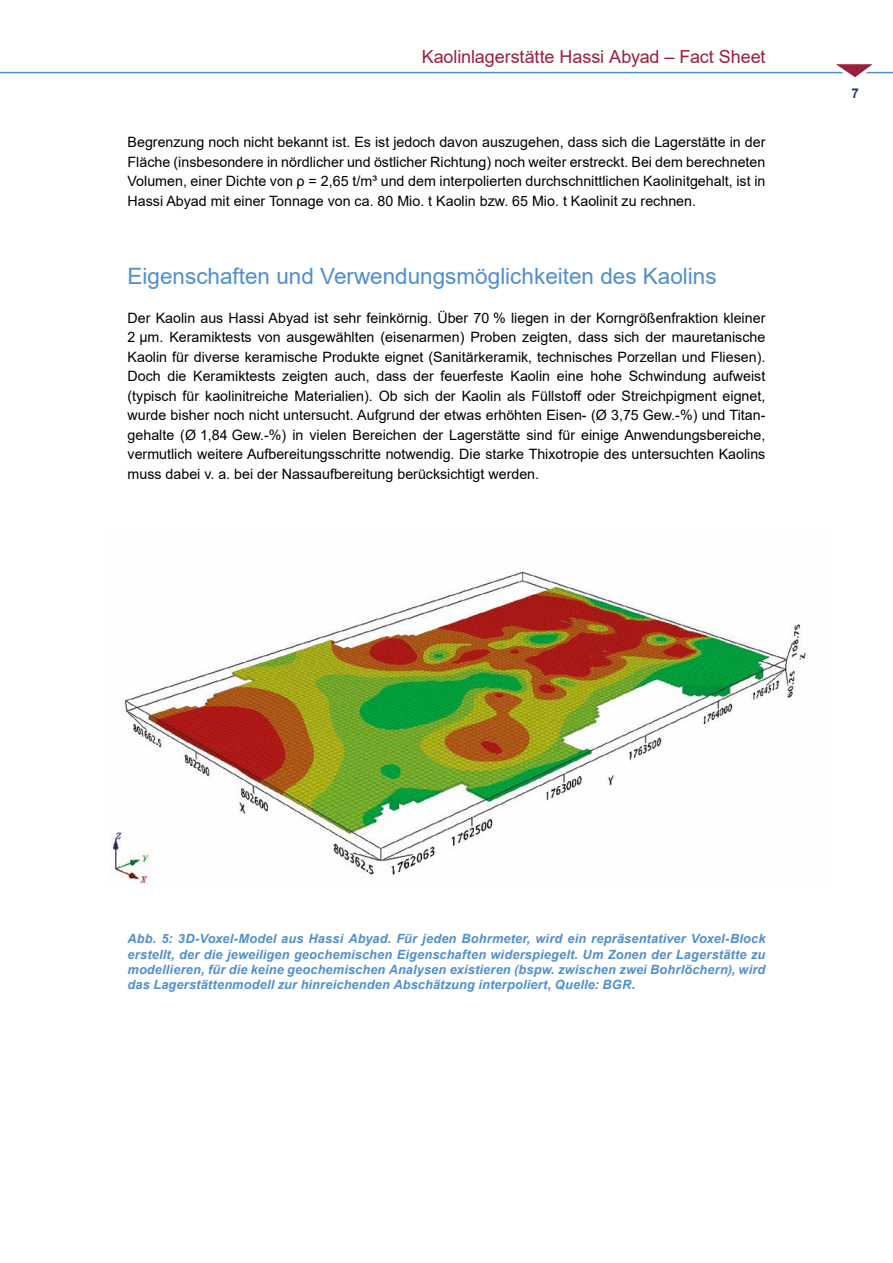
<style>
.page{position:relative;width:893px;height:1263px;background:#fff}
.page>*{position:absolute;margin:0;border:0;box-sizing:border-box;transform-origin:0 0}
.Headline_Überschrift_1_1__ohne_Nummerier{font:22.5px "Arial";color:#4f8fcd}
.t1{font:18px "Arial";letter-spacing:-.005em;color:#9a203c}
.Fließtext_BGR{font:14.25px/19.5px "Arial";color:#000;text-align:justify}
.t2{font:700 13.5px "Arial";color:#28367b}
.Bildbeschriftung{font:italic 700 12.75px/15.3px "Arial";letter-spacing:.01em;color:#4f8fcd;text-align:justify}
</style>
<div class="page">
<hr style="left:0;top:72px;width:893px;height:1px;background:#4f8fcd">
<svg style="left:820px;top:64px;width:62px;height:13px"></svg>
<img style="left:111px;top:570px;width:695px;height:314px">
<p class="t1" style="left:422px;top:44px;width:345px">Kaolinlagerstätte Hassi Abyad ‒ Fact Sheet</p>
<p class="Fließtext_BGR" style="left:128px;top:132px;width:639px">Begrenzung noch nicht bekannt ist. Es ist jedoch davon auszugehen, dass sich die Lagerstätte in der Fläche (insbesondere in nördlicher und östlicher Richtung) noch weiter erstreckt. Bei dem berechneten Volumen, einer Dichte von ρ = 2,65 t/m³ und dem interpolierten durchschnittlichen Kaolinitgehalt, ist in Hassi Abyad mit einer Tonnage von ca. 80 Mio. t Kaolin bzw. 65 Mio. t Kaolinit zu rechnen.</p>
<p class="Headline_Überschrift_1_1__ohne_Nummerier" style="left:128px;top:260px;width:591px">Eigenschaften und Verwendungsmöglichkeiten des Kaolins</p>
<p class="Fließtext_BGR" style="left:128px;top:308px;width:639px">Der Kaolin aus Hassi Abyad ist sehr feinkörnig. Über 70 % liegen in der Korngrößenfraktion kleiner 2 μm. Keramiktests von ausgewählten (eisenarmen) Proben zeigten, dass sich der mauretanische Kaolin für diverse keramische Produkte eignet (Sanitärkeramik, technisches Porzellan und Fliesen).<br>Doch die Keramiktests zeigten auch, dass der feuerfeste Kaolin eine hohe Schwindung aufweist (typisch für kaolinitreiche Materialien). Ob sich der Kaolin als Füllstoff oder Streichpigment eignet, wurde bisher noch nicht untersucht. Aufgrund der etwas erhöhten Eisen- (Ø 3,75 Gew.-%) und Titan&shy;gehalte (Ø 1,84 Gew.-%) in vielen Bereichen der Lagerstätte sind für einige Anwendungsbereiche, vermutlich weitere Aufbereitungsschritte notwendig. Die starke Thixotropie des untersuchten Kaolins muss dabei v. a. bei der Nassaufbereitung berücksichtigt werden.</p>
<p class="t2" style="left:851px;top:83px;width:9px">7</p>
<p class="Bildbeschriftung" style="left:128px;top:932px;width:639px">Abb. 5: 3D-Voxel-Model aus Hassi Abyad. Für jeden Bohrmeter, wird ein repräsentativer Voxel-Block erstellt, der die jeweiligen geochemischen Eigenschaften widerspiegelt. Um Zonen der Lagerstätte zu modellieren, für die keine geochemischen Analysen existieren (bspw. zwischen zwei Bohrlöchern), wird das Lagerstättenmodell zur hinreichenden Abschätzung interpoliert, Quelle: BGR.</p>
</div>
